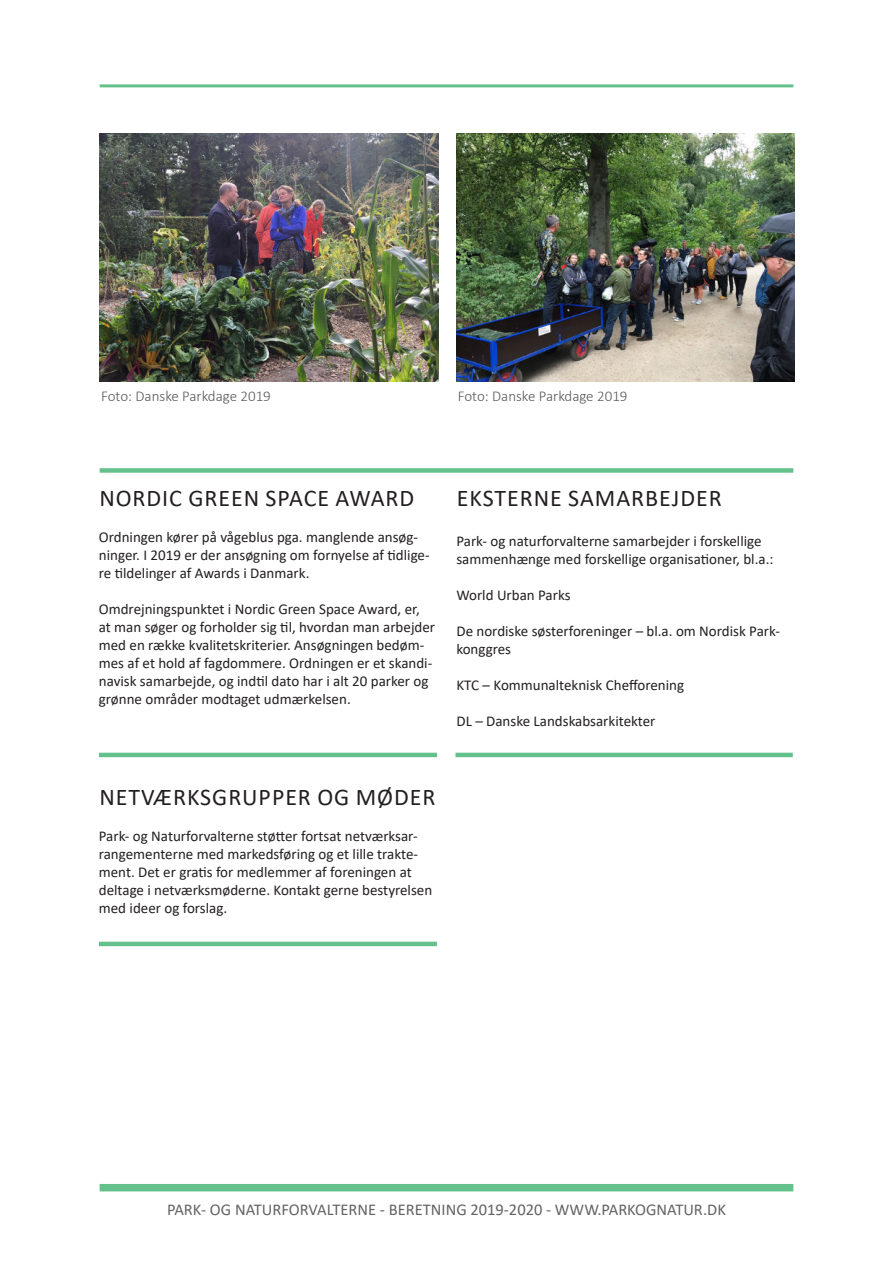
<style>
.page{position:relative;width:893px;height:1263px;background:#fff}
.page>*{position:absolute;margin:0;border:0;box-sizing:border-box;transform-origin:0 0}
.t1{font:24px "Calibri";letter-spacing:.04em;color:#231f20}
.t2{font:16.5px "Calibri";color:#636366}
.t3{font:15px/18px "Calibri";color:#231f20}
.t4{font:300 15px "Calibri";color:#57585a}
</style>
<div class="page">
<hr style="left:100px;top:84px;width:693px;height:3px;background:#65c18b">
<div style="left:100px;top:1184px;width:693px;height:7px;background:#65c18b"></div>
<div style="left:100px;top:468px;width:693px;height:5px;background:#65c18b"></div>
<img style="left:100px;top:134px;width:338px;height:248px">
<img style="left:456px;top:134px;width:339px;height:248px">
<hr style="left:99px;top:753px;width:338px;height:4px;background:#65c18b">
<hr style="left:99px;top:942px;width:338px;height:4px;background:#65c18b">
<hr style="left:455px;top:753px;width:338px;height:4px;background:#65c18b">
<p class="t4" style="left:101px;top:390px;width:171px">Foto: Danske Parkdage 2019</p>
<p class="t4" style="left:458px;top:390px;width:171px">Foto: Danske Parkdage 2019</p>
<h1 class="t1" style="left:99px;top:482px;width:316px">NORDIC GREEN SPACE AWARD</h1>
<p class="t3" style="left:99px;top:528px;width:332px">Ordningen kører på vågeblus pga. manglende ansøg&shy;ninger. I 2019 er der ansøgning om fornyelse af tidlige&shy;re tildelinger af Awards i Danmark.</p>
<p class="t3" style="left:99px;top:600px;width:338px">Omdrejningspunktet i Nordic Green Space Award, er, at man søger og forholder sig til, hvordan man arbejder med en række kvalitetskriterier. Ansøgningen bedøm&shy;mes af et hold af fagdommere. Ordningen er et skandi&shy;navisk samarbejde, og indtil dato har i alt 20 parker og grønne områder modtaget udmærkelsen.</p>
<h1 class="t1" style="left:457px;top:482px;width:266px">EKSTERNE SAMARBEJDER</h1>
<p class="t3" style="left:456px;top:532px;width:319px">Park- og naturforvalterne samarbejder i forskellige sammenhænge med forskellige organisationer, bl.a.:</p>
<p class="t3" style="left:456px;top:586px;width:116px">World Urban Parks</p>
<p class="t3" style="left:456px;top:622px;width:325px">De nordiske søsterforeninger – bl.a. om Nordisk Park&shy;konggres</p>
<p class="t3" style="left:456px;top:676px;width:229px">KTC – Kommunalteknisk Chefforening</p>
<p class="t3" style="left:456px;top:712px;width:200px">DL – Danske Landskabsarkitekter</p>
<h1 class="t1" style="left:99px;top:781px;width:338px">NETVÆRKSGRUPPER OG MØDER</h1>
<p class="t3" style="left:99px;top:827px;width:335px">Park- og Naturforvalterne støtter fortsat netværksar&shy;rangementerne med markedsføring og et lille trakte&shy;ment. Det er gratis for medlemmer af foreningen at deltage i netværksmøderne. Kontakt gerne bestyrelsen med ideer og forslag.</p>
<p class="t2" style="left:167px;top:1200px;width:560px">PARK- OG NATURFORVALTERNE - BERETNING 2019-2020 - WWW.PARKOGNATUR.DK</p>
</div>
